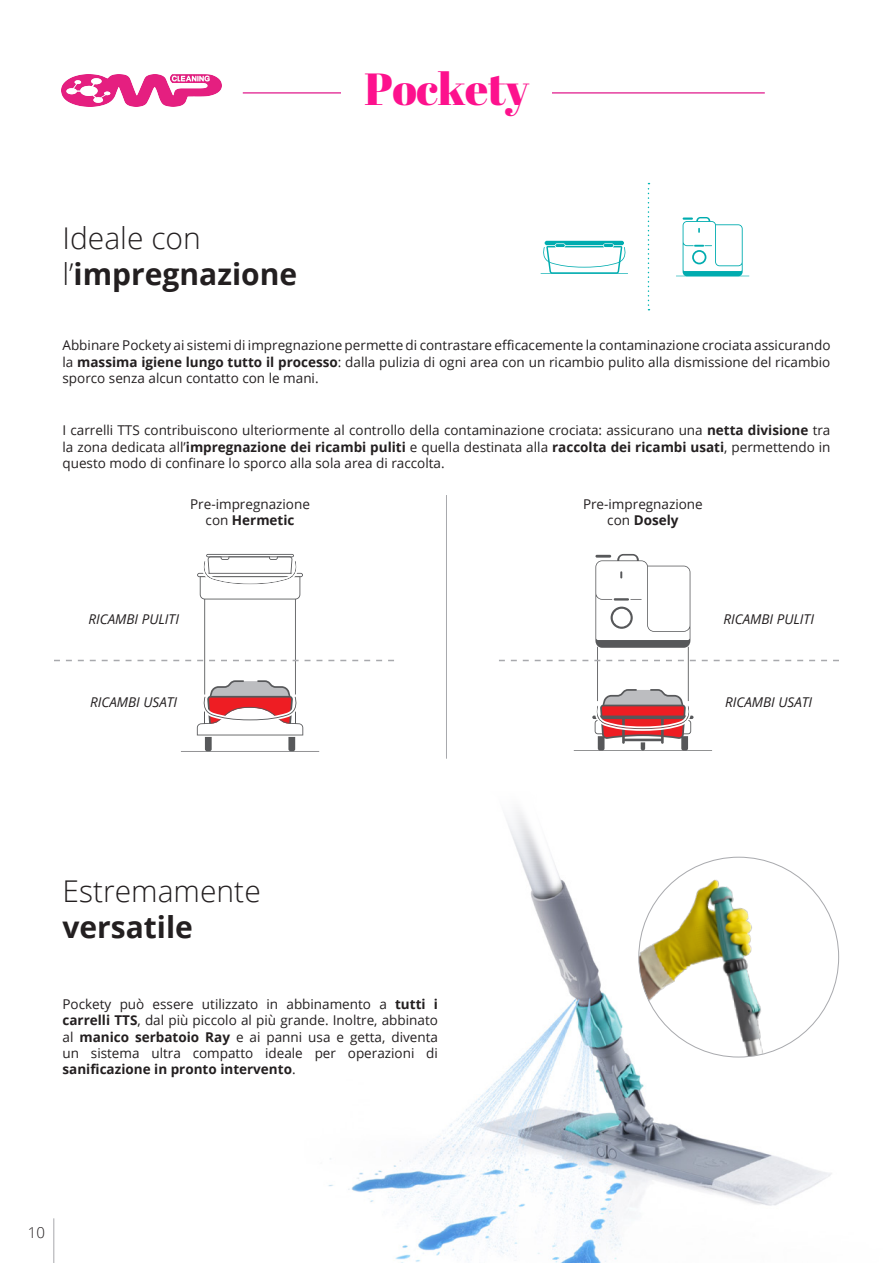
<style>
.page{position:relative;width:893px;height:1263px;background:#fff}
.page>*{position:absolute;margin:0;border:0;box-sizing:border-box;transform-origin:0 0}
.t1{font:45px "Abril Fatface";letter-spacing:-.01em;color:#fd118d}
.t2{font:700 30px/36px "Open Sans";color:#231f20}
.t3{font:300 30px "Open Sans";color:#231f20}
.t4{font:300 15px "Open Sans";color:#231f20}
.t5{font:13.5px/16.2px "Open Sans";color:#231f20;text-align:justify}
.t6{font:italic 13.5px "Open Sans";color:#231f20}
.s1{font-weight:300}
.s2{font-weight:700}
</style>
<div class="page">
<img style="left:328px;top:812px;width:512px;height:451px">
<div style="left:639px;top:857px;width:200px;height:200px;background:#fff;border-radius:50%"></div>
<img style="left:639px;top:861px;width:140px;height:196px">
<svg style="left:540px;top:183px;width:210px;height:127px"></svg>
<hr style="left:54px;top:1218px;width:1px;height:45px;background:#a8a9ad">
<hr style="left:446px;top:495px;width:1px;height:264px;background:#a8a9ad">
<svg style="left:54px;top:554px;width:340px;height:198px"></svg>
<svg style="left:499px;top:554px;width:340px;height:197px"></svg>
<hr style="left:243px;top:93px;width:522px;height:1px;background:#de0f87">
<div style="left:341px;top:57px;width:211px;height:48px;background:#fff"></div>
<img style="left:61px;top:75px;width:160px;height:31px">
<h2 class="t2" style="left:63px;top:219px;width:236px"><span class="s1">Ideale con l’</span>impregnazione</h2>
<h1 class="t1" style="left:364px;top:57px;width:166px">Pockety</h1>
<p class="t5" style="left:63px;top:337px;width:769px">Abbinare Pockety ai sistemi di impregnazione permette di contrastare efficacemente la contaminazione crociata assicurando la <span class="s2">massima igiene lungo tutto il processo</span>: dalla pulizia di ogni area con un ricambio pulito alla dismissione del ricambio sporco senza alcun contatto con le mani.</p>
<p class="t5" style="left:63px;top:422px;width:769px">I carrelli TTS contribuiscono ulteriormente al controllo della contaminazione crociata: assicurano una <span class="s2">netta divisione</span> tra la zona dedicata all’<span class="s2">impregnazione dei ricambi puliti</span> e quella destinata alla <span class="s2">raccolta dei ricambi usati</span>, permettendo in questo modo di confinare lo sporco alla sola area di raccolta.</p>
<p class="t5" style="left:190px;top:496px;width:121px;text-align:center">Pre-impregnazione con <span class="s2">Hermetic</span></p>
<p class="t5" style="left:583px;top:496px;width:121px;text-align:center">Pre-impregnazione con <span class="s2">Dosely</span></p>
<p class="t6" style="left:88px;top:610px;width:92px">RICAMBI PULITI</p>
<p class="t6" style="left:723px;top:610px;width:92px">RICAMBI PULITI</p>
<p class="t6" style="left:90px;top:693px;width:89px">RICAMBI USATI</p>
<p class="t6" style="left:725px;top:693px;width:89px">RICAMBI USATI</p>
<h2 class="t3" style="left:63px;top:871px;width:200px">Estremamente</h2>
<h2 class="t2" style="left:63px;top:909px;width:132px">versatile</h2>
<p class="t5" style="left:63px;top:996px;width:377px">Pockety può essere utilizzato in abbinamento a <span class="s2">tutti i carrelli TTS</span>, dal più piccolo al più grande. Inoltre, abbinato al <span class="s2">manico serbatoio Ray</span> e ai panni usa e getta, diventa un sistema ultra compatto ideale per operazioni di <span class="s2">sanificazione in pronto intervento</span>.</p>
<p class="t4" style="left:28px;top:1222px;width:19px">10</p>
</div>
